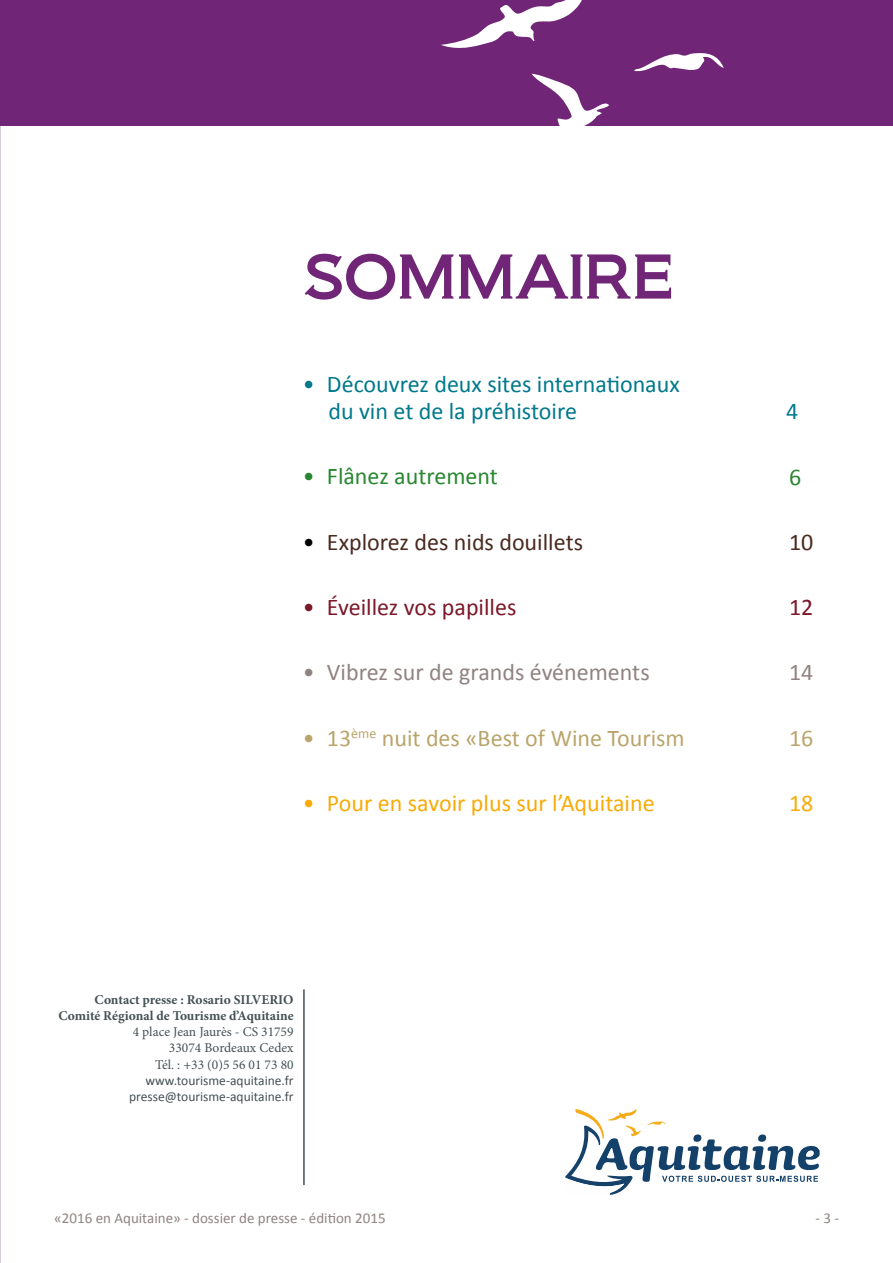
<style>
.page{position:relative;width:893px;height:1263px;background:#fff}
.page>*{position:absolute;margin:0;border:0;box-sizing:border-box;transform-origin:0 0}
.t1{font:59.4px "Biondi";color:#702577;scale:.91 1}
.t2{font:24px/27px "Calibri";color:#00798b}
.t3{font:24px "Calibri";color:#b9a56b}
.t4{font:24px "Calibri";color:#f8ab08}
.t5{font:24px "Calibri";color:#908381}
.t6{font:24px "Calibri";color:#492920}
.t7{font:24px "Calibri";color:#7b1829}
.t8{font:24px "Calibri";color:#288731}
.t9{font:15px "Calibri";color:#908381}
.t10{font:700 13.5px/16.2px "Minion Pro";color:#445055;text-align:right}
.t11{font:13.5px/16.2px "Minion Pro";color:#445055;text-align:right}
.t12{font:13.5px/16.2px "Calibri";color:#445055;text-align:right}
.s1{color:#000}
</style>
<div class="page">
<div style="left:0;top:0;width:893px;height:125px;background:#702577"></div>
<svg style="left:565px;top:1109px;width:255px;height:86px"></svg>
<svg style="left:441px;top:0;width:141px;height:48px"></svg>
<svg style="left:532px;top:74px;width:77px;height:52px"></svg>
<svg style="left:634px;top:53px;width:90px;height:19px"></svg>
<hr style="left:303px;top:989px;width:2px;height:196px;background:#445055">
<h1 class="t1" style="left:303px;top:241px;width:409px">SOMMAIRE</h1>
<h2 class="t2" style="left:328px;top:371px;width:353px;text-indent:-26px">• Découvrez deux sites internationaux du vin et de la préhistoire</h2>
<h2 class="t2" style="left:786px;top:398px;width:14px">4</h2>
<h2 class="t8" style="left:303px;top:461px;width:196px">• Flânez autrement</h2>
<h2 class="t8" style="left:789px;top:461px;width:14px">6</h2>
<h2 class="t6" style="left:303px;top:527px;width:282px"><span class="s1">•</span> Explorez des nids douillets</h2>
<h2 class="t6" style="left:789px;top:527px;width:26px">10</h2>
<h2 class="t7" style="left:303px;top:592px;width:215px">• Éveillez vos papilles</h2>
<h2 class="t7" style="left:789px;top:592px;width:26px">12</h2>
<h2 class="t5" style="left:303px;top:657px;width:348px">• Vibrez sur de grands événements</h2>
<h2 class="t5" style="left:789px;top:657px;width:26px">14</h2>
<h2 class="t3" style="left:303px;top:722px;width:383px">• 13<sup>ème</sup> nuit des «Best of Wine Tourism</h2>
<h2 class="t3" style="left:789px;top:722px;width:26px">16</h2>
<h2 class="t4" style="left:303px;top:788px;width:353px">• Pour en savoir plus sur l’Aquitaine</h2>
<h2 class="t4" style="left:789px;top:788px;width:26px">18</h2>
<p class="t10" style="left:58px;top:991px;width:237px">Contact presse : Rosario SILVERIO<br>Comité Régional de Tourisme d’Aquitaine</p>
<p class="t11" style="left:133px;top:1024px;width:162px">4 place Jean Jaurès - CS 31759<br>33074 Bordeaux Cedex<br>Tél. : +33 (0)5 56 01 73 80</p>
<p class="t12" style="left:129px;top:1072px;width:166px">www.tourisme-aquitaine.fr presse@tourisme-aquitaine.fr</p>
<p class="t9" style="left:54px;top:1209px;width:333px">«2016 en Aquitaine» - dossier de presse - édition 2015</p>
<p class="t9" style="left:815px;top:1209px;width:25px">- 3 -</p>
</div>
